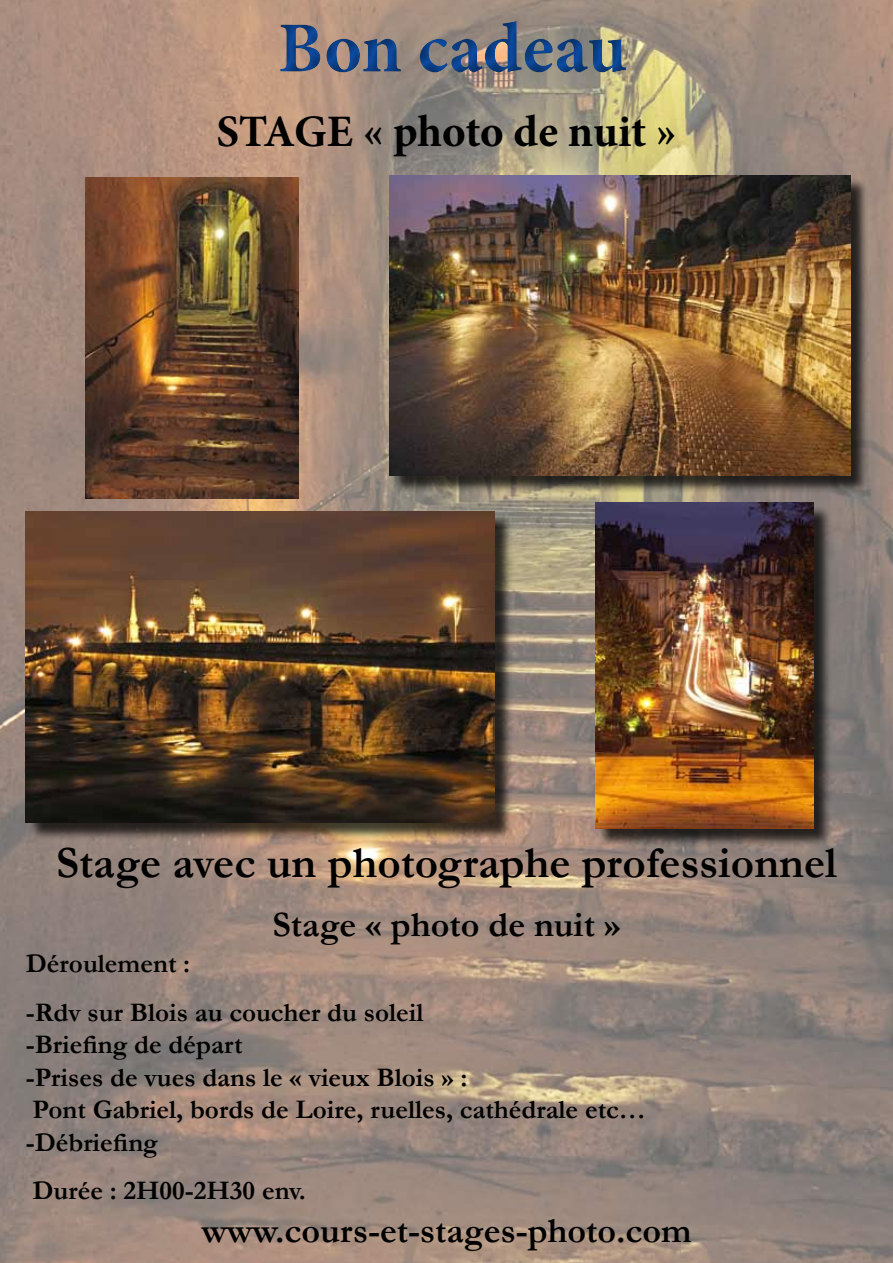
<style>
.page{position:relative;width:893px;height:1263px;background:#fff}
.page>*{position:absolute;margin:0;border:0;box-sizing:border-box;transform-origin:0 0}
.t1{font:700 72px "Minion Pro";letter-spacing:.005em;color:#0d4ba0}
.t2{font:700 45px "Garamond";color:#000}
.t3{font:700 45px "Minion Pro";letter-spacing:-.005em;color:#000}
.t4{font:700 36px "Garamond";color:#000}
.t5{font:700 27px/32.4px "Garamond";color:#000}
</style>
<div class="page">
<img style="left:0;top:0;width:893px;height:1263px">
<div style="left:391px;top:177px;width:478px;height:317px;background:#000;opacity:.75"></div>
<img style="left:389px;top:175px;width:461px;height:300px">
<div style="left:28px;top:513px;width:485px;height:327px;background:#000;opacity:.75"></div>
<img style="left:26px;top:511px;width:468px;height:311px">
<div style="left:265px;top:2px;width:376px;height:90px;background:#000;opacity:.5"></div>
<div style="left:598px;top:505px;width:234px;height:342px;background:#000;opacity:.75"></div>
<img style="left:595px;top:502px;width:218px;height:326px">
<img style="left:85px;top:178px;width:213px;height:320px">
<h1 class="t1" style="left:278px;top:-2px;width:351px">Bon cadeau</h1>
<h2 class="t3" style="left:216px;top:100px;width:462px">STAGE « photo de nuit »</h2>
<h2 class="t2" style="left:56px;top:832px;width:782px">Stage avec un photographe professionnel</h2>
<h3 class="t4" style="left:273px;top:900px;width:349px">Stage « photo de nuit »</h3>
<p class="t5" style="left:26px;top:940px;width:399px;line-height:48.6px">Déroulement :<br>-Rdv sur Blois au coucher du soleil</p>
<p class="t5" style="left:26px;top:1029px;width:622px">-Briefing de départ<br>-Prises de vues dans le « vieux Blois » :<br>Pont Gabriel, bords de Loire, ruelles, cathédrale etc… -Débriefing</p>
<p class="t5" style="left:32px;top:1174px;width:275px">Durée : 2H00-2H30 env.</p>
<h3 class="t4" style="left:201px;top:1206px;width:492px">www.cours-et-stages-photo.com</h3>
</div>
